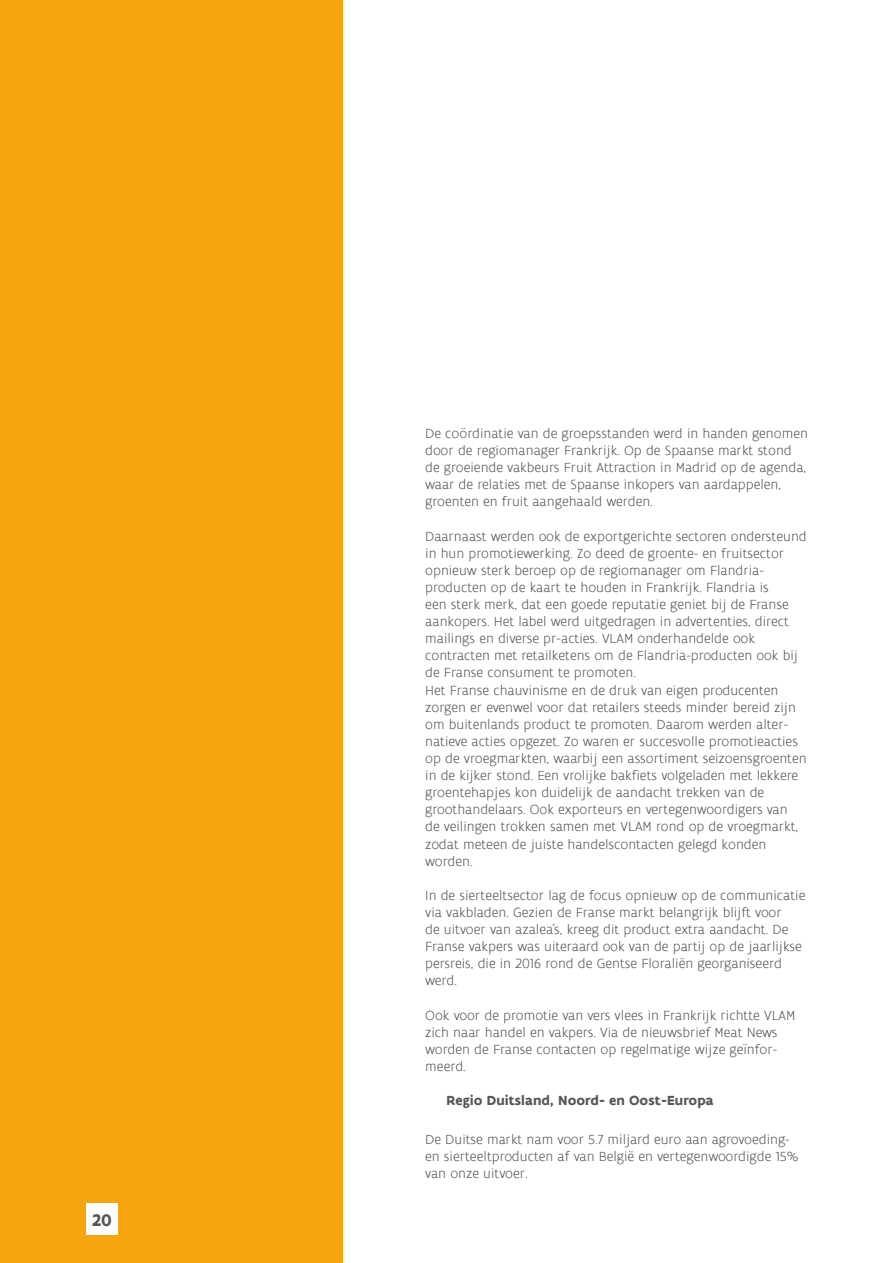
<style>
.page{position:relative;width:893px;height:1263px;background:#fff}
.page>*{position:absolute;margin:0;border:0;box-sizing:border-box;transform-origin:0 0}
.t1{font:700 18px "Flanders Art Sans";color:#575756}
.t2{font:300 14.25px/17.1px "Flanders Art Sans";color:#575756}
.t3{font:700 14.25px "Flanders Art Sans";color:#575756}
</style>
<div class="page">
<div style="left:0;top:0;width:342px;height:1263px;background:#f7a50c"></div>
<div style="left:86px;top:1203px;width:32px;height:32px;background:#fff"></div>
<p class="t1" style="left:91px;top:1209px;width:22px">20</p>
<p class="t2" style="left:425px;top:425px;width:384px">De coördinatie van de groepsstanden werd in handen genomen door de regiomanager Frankrijk. Op de Spaanse markt stond de groeiende vakbeurs Fruit Attraction in Madrid op de agenda, waar de relaties met de Spaanse inkopers van aardappelen, groenten en fruit aangehaald werden.</p>
<p class="t2" style="left:425px;top:528px;width:383px">Daarnaast werden ook de exportgerichte sectoren ondersteund in hun promotiewerking. Zo deed de groente- en fruitsector opnieuw sterk beroep op de regiomanager om Flandria&shy;producten op de kaart te houden in Frankrijk. Flandria is<br>een sterk merk, dat een goede reputatie geniet bij de Franse aankopers. Het label werd uitgedragen in advertenties, direct mailings en diverse pr-acties. VLAM onderhandelde ook contracten met retailketens om de Flandria-producten ook bij de Franse consument te promoten.<br>Het Franse chauvinisme en de druk van eigen producenten zorgen er evenwel voor dat retailers steeds minder bereid zijn om buitenlands product te promoten. Daarom werden alter&shy;natieve acties opgezet. Zo waren er succesvolle promotieacties op de vroegmarkten, waarbij een assortiment seizoensgroenten in de kijker stond. Een vrolijke bakfiets volgeladen met lekkere groentehapjes kon duidelijk de aandacht trekken van de groothandelaars. Ook exporteurs en vertegenwoordigers van<br>de veilingen trokken samen met VLAM rond op de vroegmarkt, zodat meteen de juiste handelscontacten gelegd konden worden.</p>
<p class="t2" style="left:425px;top:887px;width:382px">In de sierteeltsector lag de focus opnieuw op de communicatie via vakbladen. Gezien de Franse markt belangrijk blijft voor<br>de uitvoer van azalea’s, kreeg dit product extra aandacht. De Franse vakpers was uiteraard ook van de partij op de jaarlijkse persreis, die in 2016 rond de Gentse Floraliën georganiseerd werd.</p>
<p class="t2" style="left:425px;top:1007px;width:372px">Ook voor de promotie van vers vlees in Frankrijk richtte VLAM zich naar handel en vakpers. Via de nieuwsbrief Meat News worden de Franse contacten op regelmatige wijze geïnfor&shy;meerd.</p>
<p class="t3" style="left:446px;top:1091px;width:269px">Regio Duitsland, Noord- en Oost-Europa</p>
<p class="t2" style="left:425px;top:1131px;width:375px">De Duitse markt nam voor 5.7 miljard euro aan agrovoeding&shy;en sierteeltproducten af van België en vertegenwoordigde 15% van onze uitvoer.</p>
</div>
